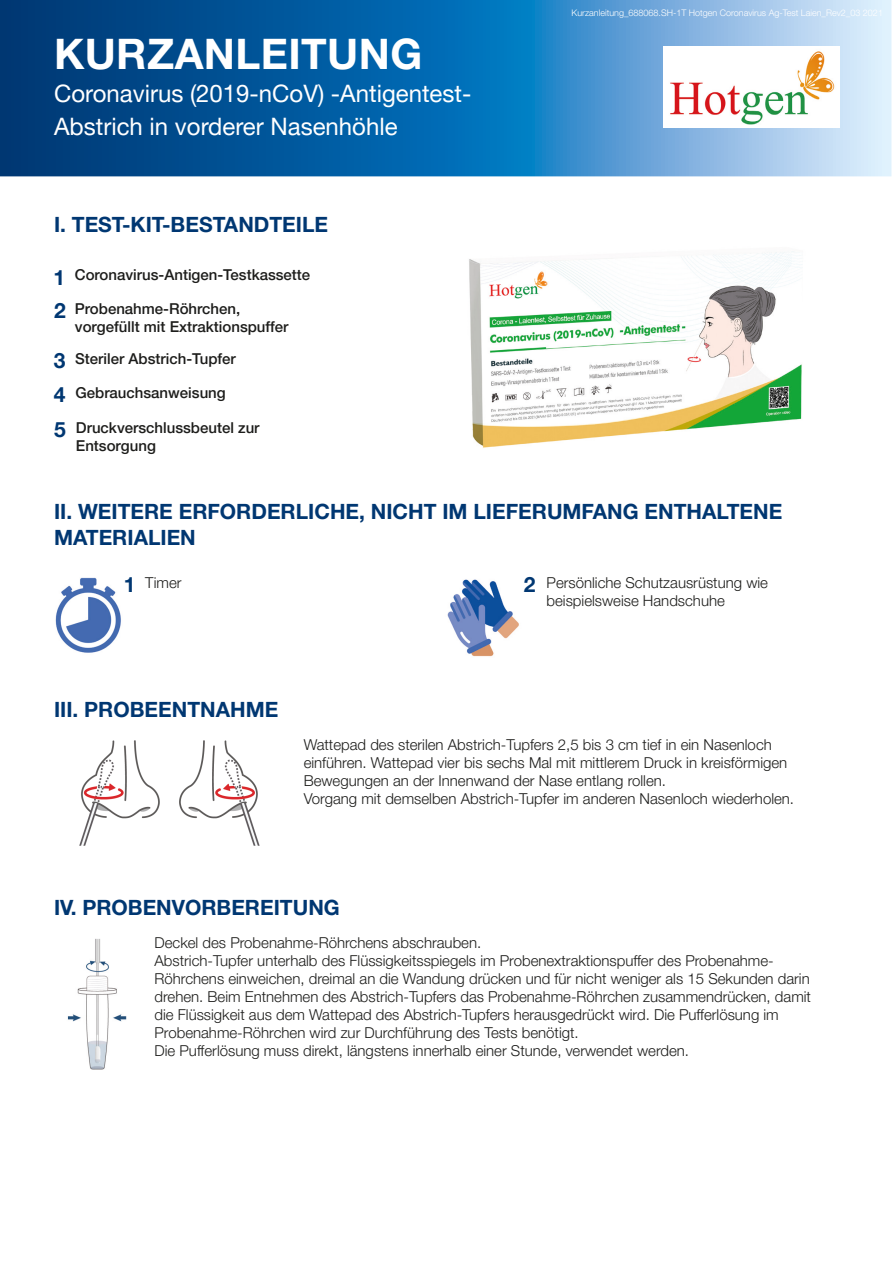
<style>
.page{position:relative;width:893px;height:1263px;background:#fff}
.page>*{position:absolute;margin:0;border:0;box-sizing:border-box;transform-origin:0 0}
.t1{font:700 42px "Helvetica Neue LT Pro";letter-spacing:.01em;color:#fff}
.t2{font:24px/33px "Helvetica Neue LT Pro";color:#fff}
.t3{font:700 21px/25.2px "Helvetica Neue LT Pro";color:#003772}
.t4{font:300 15px/18px "Helvetica Neue LT Pro";color:#1d1d1b}
.t5{font:500 15px/18px "Helvetica Neue LT Pro";color:#1d1d1b}
.t6{font:300 9px "Helvetica Neue LT Pro";color:#fff}
</style>
<div class="page">
<svg style="left:0;top:0;width:891px;height:176px;background:#2c77b2"></svg>
<img style="left:663px;top:46px;width:176px;height:82px">
<img style="left:469px;top:251px;width:333px;height:197px">
<img style="left:55px;top:577px;width:66px;height:76px">
<img style="left:447px;top:579px;width:72px;height:78px">
<img style="left:79px;top:740px;width:181px;height:106px">
<img style="left:67px;top:938px;width:60px;height:132px">
<h1 class="t1" style="left:54px;top:28px;width:370px">KURZANLEITUNG</h1>
<h2 class="t2" style="left:54px;top:76px;width:419px">Coronavirus (2019-nCoV) -Antigentest-<br>Abstrich in vorderer Nasenhöhle</h2>
<h3 class="t3" style="left:54px;top:211px;width:276px">I. TEST-KIT-BESTANDTEILE</h3>
<h3 class="t3" style="left:54px;top:260px;width:14px;line-height:33.5px">1<br>2</h3>
<h3 class="t3" style="left:54px;top:347px;width:13px">3</h3>
<h3 class="t3" style="left:54px;top:382px;width:13px">4</h3>
<h3 class="t3" style="left:54px;top:417px;width:13px">5</h3>
<p class="t5" style="left:75px;top:266px;width:237px">Coronavirus-Antigen-Testkassette</p>
<p class="t5" style="left:75px;top:299px;width:215px">Probenahme-Röhrchen, vorgefüllt mit Extraktionspuffer</p>
<p class="t5" style="left:75px;top:349px;width:162px">Steriler Abstrich-Tupfer</p>
<p class="t5" style="left:75px;top:384px;width:152px">Gebrauchsanweisung</p>
<p class="t5" style="left:76px;top:419px;width:185px">Druckverschlussbeutel zur<br>Entsorgung</p>
<p class="t6" style="left:571px;top:7px;width:313px">Kurzanleitung_688068.SH-1T Hotgen Coronavirus Ag-Test Laien_Rev2_03 2021</p>
<h3 class="t3" style="left:54px;top:499px;width:730px">II. WEITERE ERFORDERLICHE, NICHT IM LIEFERUMFANG ENTHALTENE<br>MATERIALIEN</h3>
<p class="t4" style="left:145px;top:573px;width:38px">Timer</p>
<p class="t4" style="left:547px;top:573px;width:223px">Persönliche Schutzausrüstung wie beispielsweise Handschuhe</p>
<h3 class="t3" style="left:124px;top:571px;width:13px">1</h3>
<h3 class="t3" style="left:524px;top:571px;width:13px">2</h3>
<h3 class="t3" style="left:54px;top:696px;width:226px">III. PROBEENTNAHME</h3>
<p class="t4" style="left:304px;top:736px;width:492px">Wattepad des sterilen Abstrich-Tupfers 2,5 bis 3 cm tief in ein Nasenloch einführen. Wattepad vier bis sechs Mal mit mittlerem Druck in kreisförmigen Bewegungen an der Innenwand der Nase entlang rollen.<br>Vorgang mit demselben Abstrich-Tupfer im anderen Nasenloch wiederholen.</p>
<h3 class="t3" style="left:54px;top:894px;width:287px">IV. PROBENVORBEREITUNG</h3>
<p class="t4" style="left:154px;top:933px;width:658px">Deckel des Probenahme-Röhrchens abschrauben.<br>Abstrich-Tupfer unterhalb des Flüssigkeitsspiegels im Probenextraktionspuffer des Probenahme-Röhrchens einweichen, dreimal an die Wandung drücken und für nicht weniger als 15 Sekunden darin drehen. Beim Entnehmen des Abstrich-Tupfers das Probenahme-Röhrchen zusammendrücken, damit die Flüssigkeit aus dem Wattepad des Abstrich-Tupfers herausgedrückt wird. Die Pufferlösung im Probenahme-Röhrchen wird zur Durchführung des Tests benötigt.<br>Die Pufferlösung muss direkt, längstens innerhalb einer Stunde, verwendet werden.</p>
</div>
